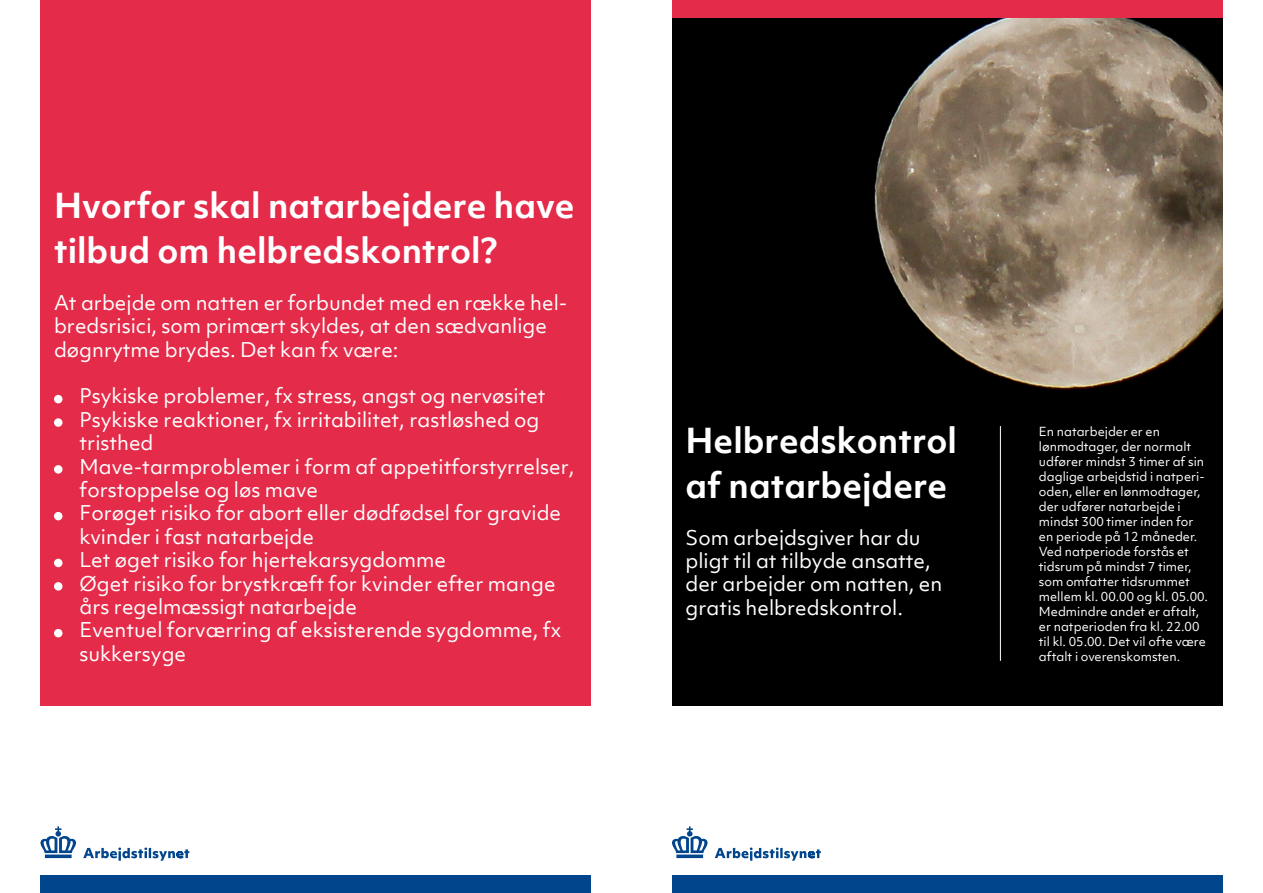
<style>
.page{position:relative;width:1263px;height:893px;background:#fff}
.page>*{position:absolute;margin:0;border:0;box-sizing:border-box;transform-origin:0 0}
.t1{font:700 33px/45px "Objektiv Mk 1";color:#fff}
.Afsnitsformat_1{font:19.5px/23.4px "Objektiv Mk 1";color:#fff}
.t2{font:12px/15px "Objektiv Mk 1";color:#fff}
</style>
<div class="page">
<img style="left:672px;top:17px;width:550px;height:688px">
<svg style="left:715px;top:847px;width:106px;height:14px"></svg>
<svg style="left:672px;top:826px;width:35px;height:32px"></svg>
<svg style="left:83px;top:847px;width:106px;height:14px"></svg>
<svg style="left:40px;top:826px;width:36px;height:32px"></svg>
<div style="left:40px;top:876px;width:551px;height:17px;background:#01468c"></div>
<div style="left:672px;top:876px;width:550px;height:17px;background:#01468c"></div>
<div style="left:672px;top:0;width:550px;height:17px;background:#e42b49"></div>
<div style="left:40px;top:0;width:551px;height:705px;background:#e42b49"></div>
<div style="left:54px;top:395px;width:9px;height:8px;background:#fff;border-radius:50%"></div>
<div style="left:54px;top:418px;width:9px;height:9px;background:#fff;border-radius:50%"></div>
<div style="left:54px;top:465px;width:9px;height:9px;background:#fff;border-radius:50%"></div>
<div style="left:54px;top:512px;width:9px;height:8px;background:#fff;border-radius:50%"></div>
<div style="left:54px;top:559px;width:9px;height:8px;background:#fff;border-radius:50%"></div>
<div style="left:54px;top:582px;width:9px;height:9px;background:#fff;border-radius:50%"></div>
<div style="left:54px;top:629px;width:9px;height:8px;background:#fff;border-radius:50%"></div>
<hr style="left:1000px;top:426px;width:1px;height:235px;background:#fff">
<p class="t1" style="left:54px;top:182px;width:522px">Hvorfor skal natarbejdere have tilbud om helbredskontrol?</p>
<p class="Afsnitsformat_1" style="left:54px;top:291px;width:515px">At arbejde om natten er forbundet med en række hel&shy;bredsrisici, som primært skyldes, at den sædvanlige døgnrytme brydes. Det kan fx være:</p>
<p class="Afsnitsformat_1" style="left:80px;top:384px;width:468px">Psykiske problemer, fx stress, angst og nervøsitet</p>
<p class="Afsnitsformat_1" style="left:80px;top:408px;width:461px">Psykiske reaktioner, fx irritabilitet, rastløshed og tristhed</p>
<p class="Afsnitsformat_1" style="left:80px;top:454px;width:496px">Mave-tarmproblemer i form af appetitforstyrrelser, forstoppelse og løs mave</p>
<p class="Afsnitsformat_1" style="left:80px;top:501px;width:483px">Forøget risiko for abort eller dødfødsel for gravide kvinder i fast natarbejde</p>
<p class="Afsnitsformat_1" style="left:80px;top:548px;width:368px">Let øget risiko for hjertekarsygdomme</p>
<p class="Afsnitsformat_1" style="left:80px;top:571px;width:478px">Øget risiko for brystkræft for kvinder efter mange års regelmæssigt natarbejde</p>
<p class="Afsnitsformat_1" style="left:80px;top:618px;width:483px">Eventuel forværring af eksisterende sygdomme, fx sukkersyge</p>
<p class="t1" style="left:685px;top:417px;width:273px">Helbredskontrol</p>
<p class="t1" style="left:685px;top:462px;width:263px">af natarbejdere</p>
<p class="Afsnitsformat_1" style="left:685px;top:525px;width:258px">Som arbejdsgiver har du pligt til at tilbyde ansatte, der arbejder om natten, en gratis helbredskontrol.</p>
<p class="t2" style="left:1039px;top:424px;width:171px">En natarbejder er en lønmodtager, der normalt udfører mindst 3 timer af sin daglige arbejdstid i natperi&shy;oden, eller en lønmodtager, der udfører natarbejde i mindst 300 timer inden for en periode på 12 måneder.<br>Ved natperiode forstås et tidsrum på mindst 7 timer, som omfatter tidsrummet mellem kl. 00.00 og kl. 05.00.<br>Medmindre andet er aftalt, er natperioden fra kl. 22.00 til kl. 05.00. Det vil ofte være aftalt i overenskomsten.</p>
</div>
